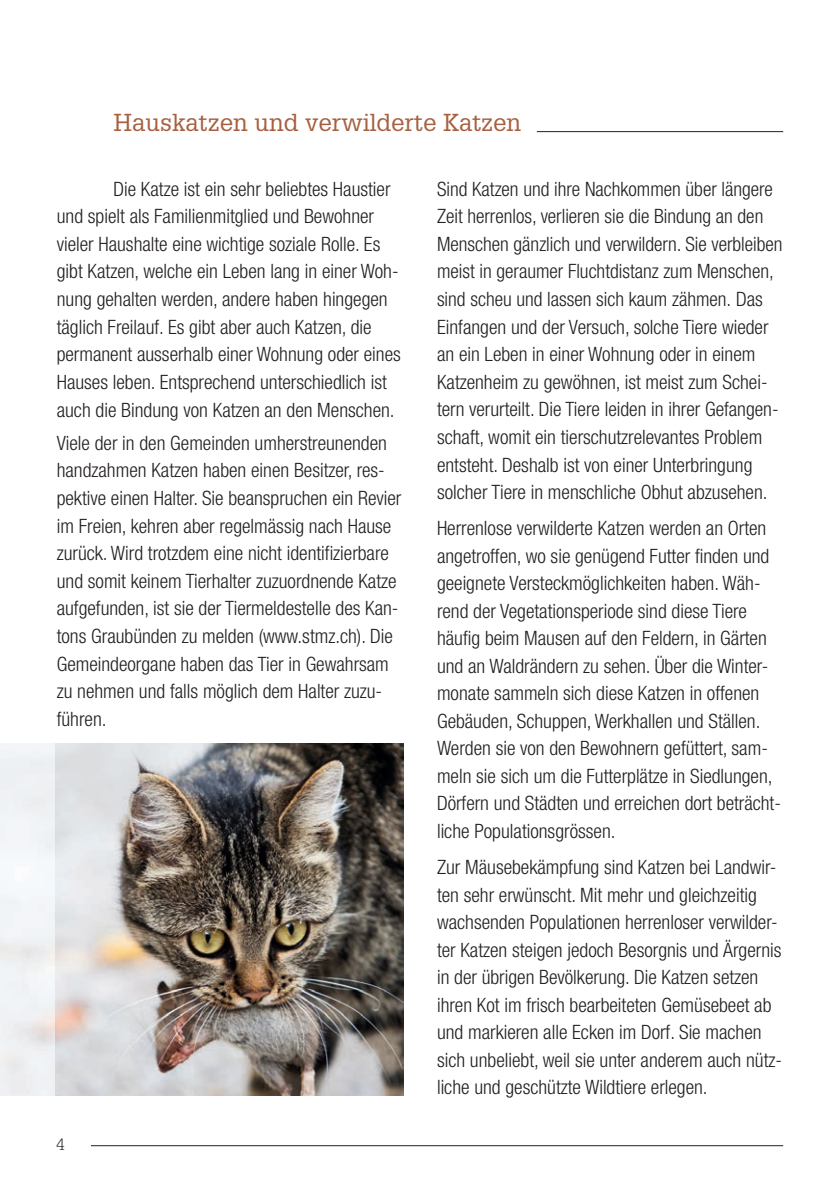
<style>
.page{position:relative;width:840px;height:1191px;background:#fff}
.page>*{position:absolute;margin:0;border:0;box-sizing:border-box;transform-origin:0 0}
.t1{font:24px "Glypha";color:#a65f3f}
.t2{font:300 condensed 19.8px/27.6px "Helvetica Neue";color:#231f20}
.t3{font:300 16px "Glypha";color:#231f20}
</style>
<div class="page">
<hr style="left:57px;top:1145px;width:725px;height:1px;background:#231f20">
<div style="left:57px;top:1116px;width:34px;height:60px;background:#fff"></div>
<hr style="left:536px;top:131px;width:246px;height:1px;background:#231f20">
<img style="left:54px;top:743px;width:349px;height:352px">
<p class="t1" style="left:113px;top:109px;width:409px">Hauskatzen und verwilderte Katzen</p>
<p class="t2" style="left:57px;top:176px;width:345px;text-indent:57px">Die Katze ist ein sehr beliebtes Haustier und spielt als Familienmitglied und Bewohner vieler Haushalte eine wichtige soziale Rolle. Es gibt Katzen, welche ein Leben lang in einer Woh&shy;nung gehalten werden, andere haben hingegen täglich Freilauf. Es gibt aber auch Katzen, die permanent ausserhalb einer Wohnung oder eines Hauses leben. Entsprechend unterschiedlich ist auch die Bindung von Katzen an den Menschen.</p>
<p class="t2" style="left:57px;top:430px;width:346px">Viele der in den Gemeinden umherstreunenden handzahmen Katzen haben einen Besitzer, res&shy;pektive einen Halter. Sie beanspruchen ein Revier im Freien, kehren aber regelmässig nach Hause zurück. Wird trotzdem eine nicht identifizierbare und somit keinem Tierhalter zuzuordnende Katze aufgefunden, ist sie der Tiermeldestelle des Kan&shy;tons Graubünden zu melden (www.stmz.ch). Die Gemeindeorgane haben das Tier in Gewahrsam zu nehmen und falls möglich dem Halter zuzu&shy;führen.</p>
<p class="t3" style="left:56px;top:1139px;width:10px">4</p>
<p class="t2" style="left:437px;top:176px;width:347px">Sind Katzen und ihre Nachkommen über längere Zeit herrenlos, verlieren sie die Bindung an den Menschen gänzlich und verwildern. Sie verbleiben meist in geraumer Fluchtdistanz zum Menschen, sind scheu und lassen sich kaum zähmen. Das Einfangen und der Versuch, solche Tiere wieder an ein Leben in einer Wohnung oder in einem Katzenheim zu gewöhnen, ist meist zum Schei&shy;tern verurteilt. Die Tiere leiden in ihrer Gefangen&shy;schaft, womit ein tierschutzrelevantes Problem entsteht. Deshalb ist von einer Unterbringung solcher Tiere in menschliche Obhut abzusehen.</p>
<p class="t2" style="left:437px;top:516px;width:345px">Herrenlose verwilderte Katzen werden an Orten angetroffen, wo sie genügend Futter finden und geeignete Versteckmöglichkeiten haben. Wäh&shy;rend der Vegetationsperiode sind diese Tiere häufig beim Mausen auf den Feldern, in Gärten und an Waldrändern zu sehen. Über die Winter&shy;monate sammeln sich diese Katzen in offenen Gebäuden, Schuppen, Werkhallen und Ställen.<br>Werden sie von den Bewohnern gefüttert, sam&shy;meln sie sich um die Futterplätze in Siedlungen, Dörfern und Städten und erreichen dort beträcht&shy;liche Populationsgrössen.</p>
<p class="t2" style="left:437px;top:855px;width:346px">Zur Mäusebekämpfung sind Katzen bei Landwir&shy;ten sehr erwünscht. Mit mehr und gleichzeitig wachsenden Populationen herrenloser verwilder&shy;ter Katzen steigen jedoch Besorgnis und Ärgernis in der übrigen Bevölkerung. Die Katzen setzen ihren Kot im frisch bearbeiteten Gemüsebeet ab und markieren alle Ecken im Dorf. Sie machen sich unbeliebt, weil sie unter anderem auch nütz&shy;liche und geschützte Wildtiere erlegen.</p>
</div>
